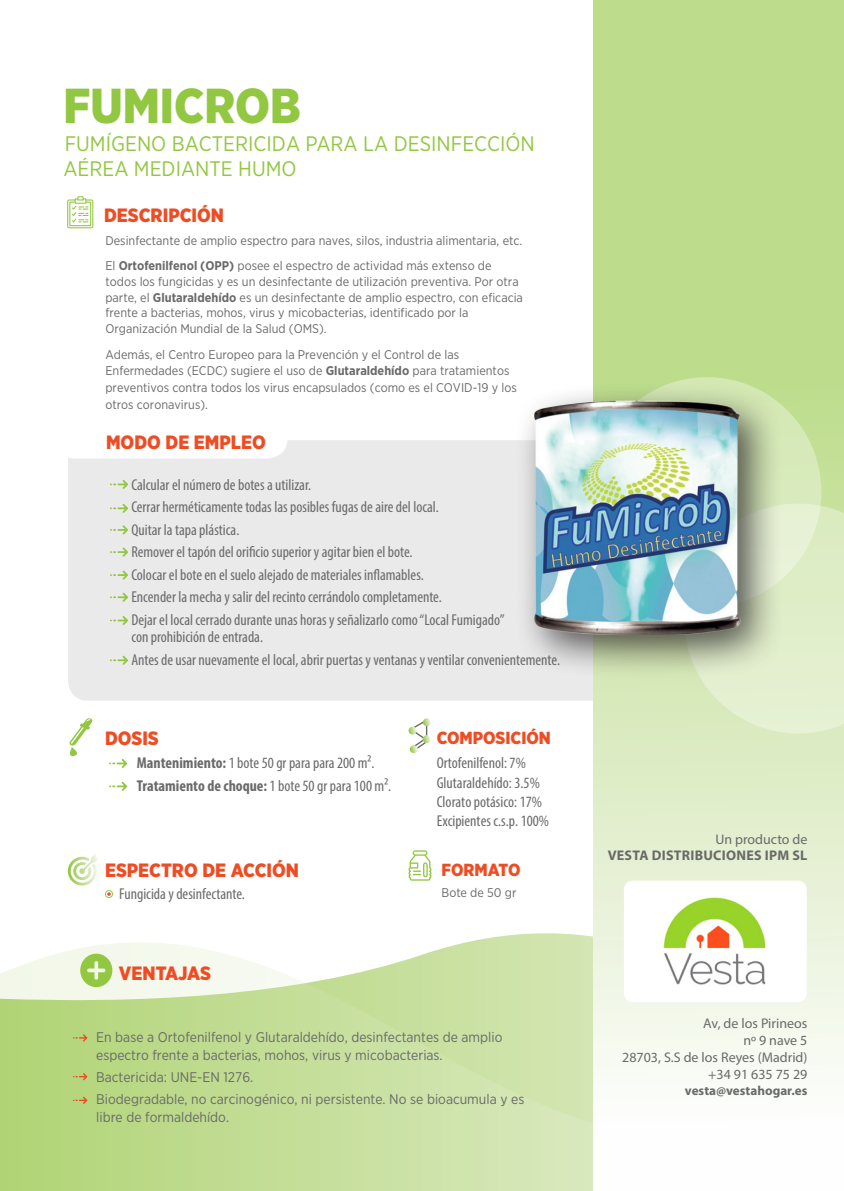
<style>
.page{position:relative;width:844px;height:1191px;background:#fff}
.page>*{position:absolute;margin:0;border:0;box-sizing:border-box;transform-origin:0 0}
.t1{font:900 49px "Gotham Narrow";color:#92c741}
.t2{font:21px/24.5px "Gotham Narrow";color:#92c741}
.t3{font:900 19.25px "Gotham Narrow";color:#ee4d24}
.t4{font:900 17.5px "Gotham Narrow";color:#ee4d24}
.Basic{font:condensed 15.75px/19.2px "Myriad Pro";color:#696a69}
.Basic-2{font:700 condensed 15.75px "Myriad Pro";color:#696a69}
.Basic-3{font:14px/17.7px "Gotham Narrow";color:#696a69}
.t5{font:14px "Myriad Pro";color:#696a69}
.t6{font:700 14px "Myriad Pro";letter-spacing:.02em;color:#696a69}
.t7{font:700 13.12px "Myriad Pro";color:#696a69}
.Basic-4{font:12.6px/15.8px "Gotham Narrow";color:#696a69}
.s1{font-weight:700}
.s2{font-weight:400}
</style>
<div class="page">
<svg style="left:68px;top:854px;width:31px;height:31px"></svg>
<div style="left:68px;top:440px;width:575px;height:260px;background:#eaeaea;border-radius:20px"></div>
<svg style="left:67px;top:196px;width:26px;height:32px"></svg>
<svg style="left:0;top:940px;width:593px;height:251px;background:#cbe2a5"></svg>
<svg style="left:80px;top:953px;width:32px;height:34px"></svg>
<svg style="left:593px;top:0;width:250px;height:1077px;background:#cee5aa"></svg>
<svg style="left:73px;top:1034px;width:14px;height:7px"></svg>
<svg style="left:73px;top:1096px;width:14px;height:8px"></svg>
<svg style="left:73px;top:1073px;width:14px;height:7px"></svg>
<svg style="left:408px;top:718px;width:23px;height:35px"></svg>
<svg style="left:408px;top:850px;width:23px;height:30px"></svg>
<div style="left:54px;top:415px;width:232px;height:42px;background:#fff;border-radius:19px"></div>
<div style="left:54px;top:414px;width:233px;height:44px;border:2px solid #fff;border-radius:19px"></div>
<svg style="left:69px;top:718px;width:24px;height:38px"></svg>
<svg style="left:109px;top:759px;width:18px;height:9px"></svg>
<svg style="left:109px;top:781px;width:18px;height:10px"></svg>
<div style="left:105px;top:890px;width:8px;height:8px;border:1px solid #92c741;border-radius:50%"></div>
<svg style="left:107px;top:892px;width:4px;height:4px"></svg>
<svg style="left:110px;top:480px;width:18px;height:9px"></svg>
<svg style="left:110px;top:525px;width:18px;height:9px"></svg>
<svg style="left:110px;top:570px;width:18px;height:10px"></svg>
<svg style="left:110px;top:616px;width:18px;height:9px"></svg>
<svg style="left:110px;top:504px;width:18px;height:9px"></svg>
<svg style="left:110px;top:547px;width:18px;height:10px"></svg>
<svg style="left:110px;top:592px;width:18px;height:10px"></svg>
<svg style="left:110px;top:655px;width:18px;height:10px"></svg>
<div style="left:623px;top:880px;width:183px;height:122px;background:#fff;border-radius:9px"></div>
<img style="left:663px;top:897px;width:103px;height:88px">
<svg style="left:683px;top:503px;width:160px;height:230px;background:#e0edc9"></svg>
<svg style="left:592px;top:377px;width:229px;height:230px;background:#ddecc4"></svg>
<div style="left:515px;top:381px;width:268px;height:299px;background:#231f20;opacity:.75"></div>
<img style="left:521px;top:383px;width:235px;height:265px">
<p class="t1" style="left:63px;top:74px;width:239px">FUMICROB</p>
<p class="t2" style="left:63px;top:131px;width:473px">FUMÍGENO BACTERICIDA PARA LA DESINFECCIÓN<br>AÉREA MEDIANTE HUMO</p>
<p class="t3" style="left:104px;top:202px;width:121px">DESCRIPCIÓN</p>
<p class="Basic-4" style="left:105px;top:227px;width:418px;line-height:25.4px">Desinfectante de amplio espectro para naves, silos, industria alimentaria, etc.<br>El <span class="s1">Ortofenilfenol (OPP)</span> posee el espectro de actividad más extenso de</p>
<p class="Basic-4" style="left:105px;top:273px;width:419px">todos los fungicidas y es un desinfectante de utilización preventiva. Por otra parte, el <span class="s1">Glutaraldehído</span> es un desinfectante de amplio espectro, con eficacia frente a bacterias, mohos, virus y micobacterias, identificado por la Organización Mundial de la Salud (OMS).</p>
<p class="Basic-4" style="left:105px;top:346px;width:413px;line-height:16.6px">Además, el Centro Europeo para la Prevención y el Control de las Enfermedades (ECDC) sugiere el uso de <span class="s1">Glutaraldehído</span> para tratamientos preventivos contra todos los virus encapsulados (como es el COVID-19 y los otros coronavirus).</p>
<p class="t3" style="left:106px;top:429px;width:161px">MODO DE EMPLEO</p>
<p class="Basic" style="left:131px;top:475px;width:181px">Calcular el número de botes a utilizar.</p>
<p class="Basic" style="left:131px;top:497px;width:309px">Cerrar herméticamente todas las posibles fugas de aire del local.</p>
<p class="Basic" style="left:131px;top:520px;width:109px">Quitar la tapa plástica.</p>
<p class="Basic" style="left:131px;top:542px;width:283px">Remover el tapón del orificio superior y agitar bien el bote.</p>
<p class="Basic" style="left:131px;top:565px;width:294px">Colocar el bote en el suelo alejado de materiales inflamables.</p>
<p class="Basic" style="left:131px;top:587px;width:312px">Encender la mecha y salir del recinto cerrándolo completamente.</p>
<p class="Basic" style="left:131px;top:610px;width:374px;line-height:17.5px">Dejar el local cerrado durante unas horas y señalizarlo como “Local Fumigado” con prohibición de entrada.</p>
<p class="Basic" style="left:131px;top:649px;width:430px">Antes de usar nuevamente el local, abrir puertas y ventanas y ventilar convenientemente.</p>
<p class="t3" style="left:105px;top:725px;width:55px">DOSIS</p>
<p class="Basic" style="left:137px;top:753px;width:239px"><span class="s1">Mantenimiento:</span> 1 bote 50 gr para para 200 m².</p>
<p class="Basic-2" style="left:137px;top:775px;width:256px">Tratamiento de choque: <span class="s2">1 bote 50 gr para 100 m².</span></p>
<p class="t4" style="left:436px;top:726px;width:116px">COMPOSICIÓN</p>
<p class="Basic" style="left:436px;top:753px;width:114px">Ortofenilfenol: 7%<br>Glutaraldehído: 3.5%<br>Clorato potásico: 17%<br>Excipientes c.s.p. 100%</p>
<p class="t3" style="left:105px;top:858px;width:195px">ESPECTRO DE ACCIÓN</p>
<p class="t4" style="left:441px;top:858px;width:80px">FORMATO</p>
<p class="Basic" style="left:119px;top:884px;width:127px">Fungicida y desinfectante.</p>
<p class="t3" style="left:119px;top:960px;width:94px">VENTAJAS</p>
<p class="Basic-4" style="left:441px;top:885px;width:76px">Bote de 50 gr</p>
<p class="Basic-3" style="left:96px;top:1027px;width:408px">En base a Ortofenilfenol y Glutaraldehído, desinfectantes de amplio espectro frente a bacterias, mohos, virus y micobacterias.</p>
<p class="Basic-3" style="left:96px;top:1065px;width:429px;line-height:22.4px">Bactericida: UNE-EN 1276.<br>Biodegradable, no carcinogénico, ni persistente. No se bioacumula y es</p>
<p class="Basic-3" style="left:96px;top:1108px;width:134px">libre de formaldehído.</p>
<p class="t5" style="left:715px;top:830px;width:94px">Un producto de</p>
<p class="t6" style="left:607px;top:846px;width:201px">VESTA DISTRIBUCIONES IPM SL</p>
<p class="t5" style="left:703px;top:1015px;width:106px">Av, de los Pirineos</p>
<p class="t5" style="left:743px;top:1032px;width:66px">nº 9 nave 5</p>
<p class="t5" style="left:622px;top:1048px;width:187px">28703, S.S de los Reyes (Madrid)</p>
<p class="t5" style="left:708px;top:1065px;width:101px">+34 91 635 75 29</p>
<p class="t7" style="left:684px;top:1081px;width:124px">vesta@vestahogar.es</p>
</div>
